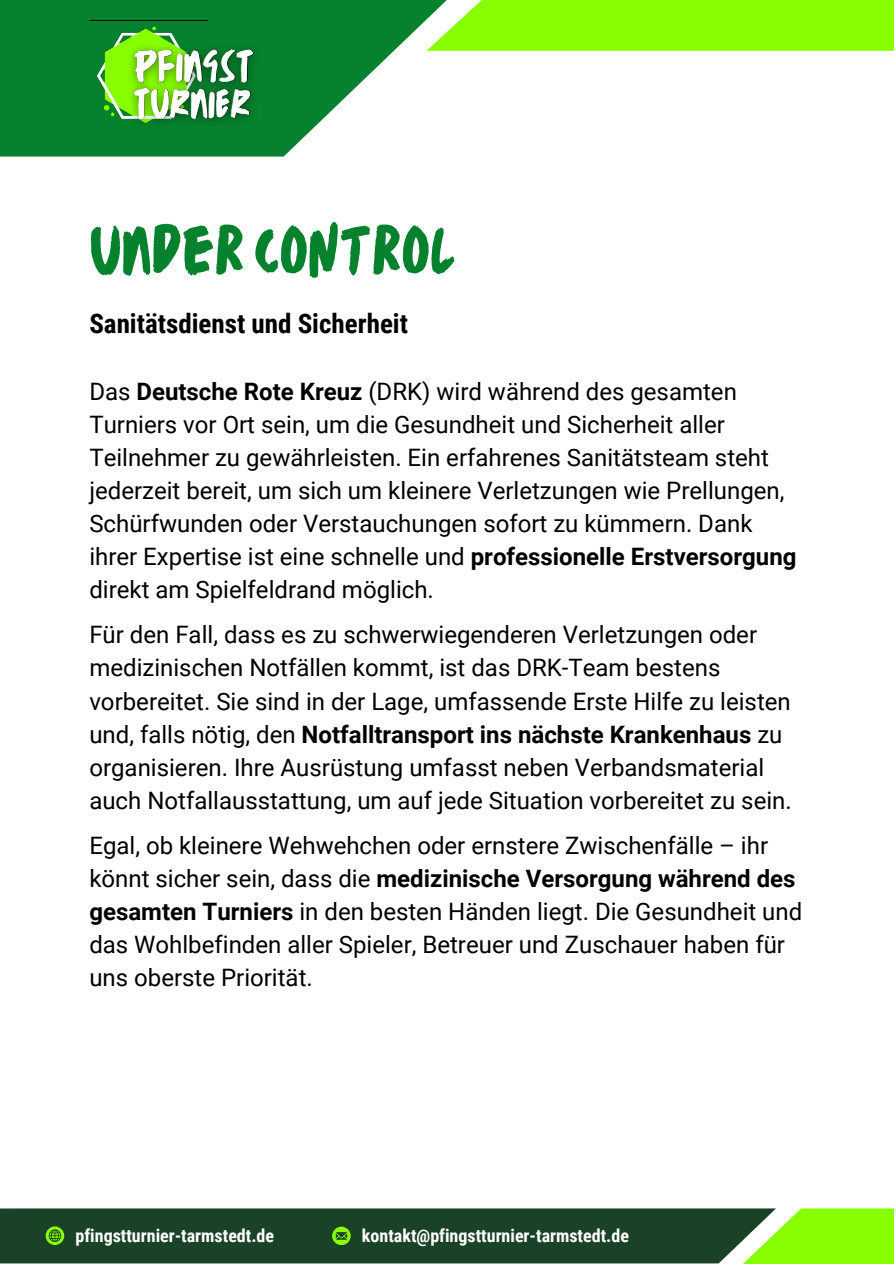
<style>
.page{position:relative;width:894px;height:1264px;background:#fff}
.page>*{position:absolute;margin:0;border:0;box-sizing:border-box;transform-origin:0 0}
.t1{font:64.5px "TC October Regular";color:#06822e}
.t2{font:700 27px "Roboto Condensed";color:#000}
.t3{font:24px/33px "Roboto";color:#000}
.t4{font:700 18px "Roboto Condensed";color:#fff}
.s1{font-weight:700}
</style>
<div class="page">
<svg style="left:0;top:0;width:426px;height:157px;fill:#06822e"></svg>
<svg style="left:426px;top:0;width:467px;height:51px;background:#8dfd0e"></svg>
<div style="left:738px;top:1208px;width:155px;height:55px;background:#8f0"></div>
<img style="left:89px;top:21px;width:118px;height:115px">
<img style="left:119px;top:34px;width:145px;height:101px">
<div style="left:0;top:1208px;width:775px;height:55px;background:#1a4227"></div>
<p class="t1" style="left:89px;top:202px;width:368px">UNDER CONTROL</p>
<h1 class="t2" style="left:89px;top:308px;width:320px">Sanitätsdienst und Sicherheit</h1>
<h2 class="t3" style="left:89px;top:375px;width:708px">Das <span class="s1">Deutsche Rote Kreuz</span> (DRK) wird während des gesamten Turniers vor Ort sein, um die Gesundheit und Sicherheit aller Teilnehmer zu gewährleisten. Ein erfahrenes Sanitätsteam steht jederzeit bereit, um sich um kleinere Verletzungen wie Prellungen, Schürfwunden oder Verstauchungen sofort zu kümmern. Dank ihrer Expertise ist eine schnelle und <span class="s1">professionelle Erstversorgung </span>direkt am Spielfeldrand möglich.</h2>
<h3 class="t3" style="left:89px;top:618px;width:703px">Für den Fall, dass es zu schwerwiegenderen Verletzungen oder medizinischen Notfällen kommt, ist das DRK-Team bestens vorbereitet. Sie sind in der Lage, umfassende Erste Hilfe zu leisten und, falls nötig, den <span class="s1">Notfalltransport ins nächste Krankenhaus</span> zu organisieren. Ihre Ausrüstung umfasst neben Verbandsmaterial auch Notfallausstattung, um auf jede Situation vorbereitet zu sein.</h3>
<h3 class="t3" style="left:89px;top:828px;width:714px">Egal, ob kleinere Wehwehchen oder ernstere Zwischenfälle – ihr könnt sicher sein, dass die <span class="s1">medizinische Versorgung während des gesamten Turniers</span> in den besten Händen liegt. Die Gesundheit und das Wohlbefinden aller Spieler, Betreuer und Zuschauer haben für uns oberste Priorität.</h3>
<h3 class="t4" style="left:75px;top:1224px;width:200px">pfingstturnier-tarmstedt.de</h3>
<p class="t4" style="left:362px;top:1224px;width:268px">kontakt@pfingstturnier-tarmstedt.de</p>
</div>
